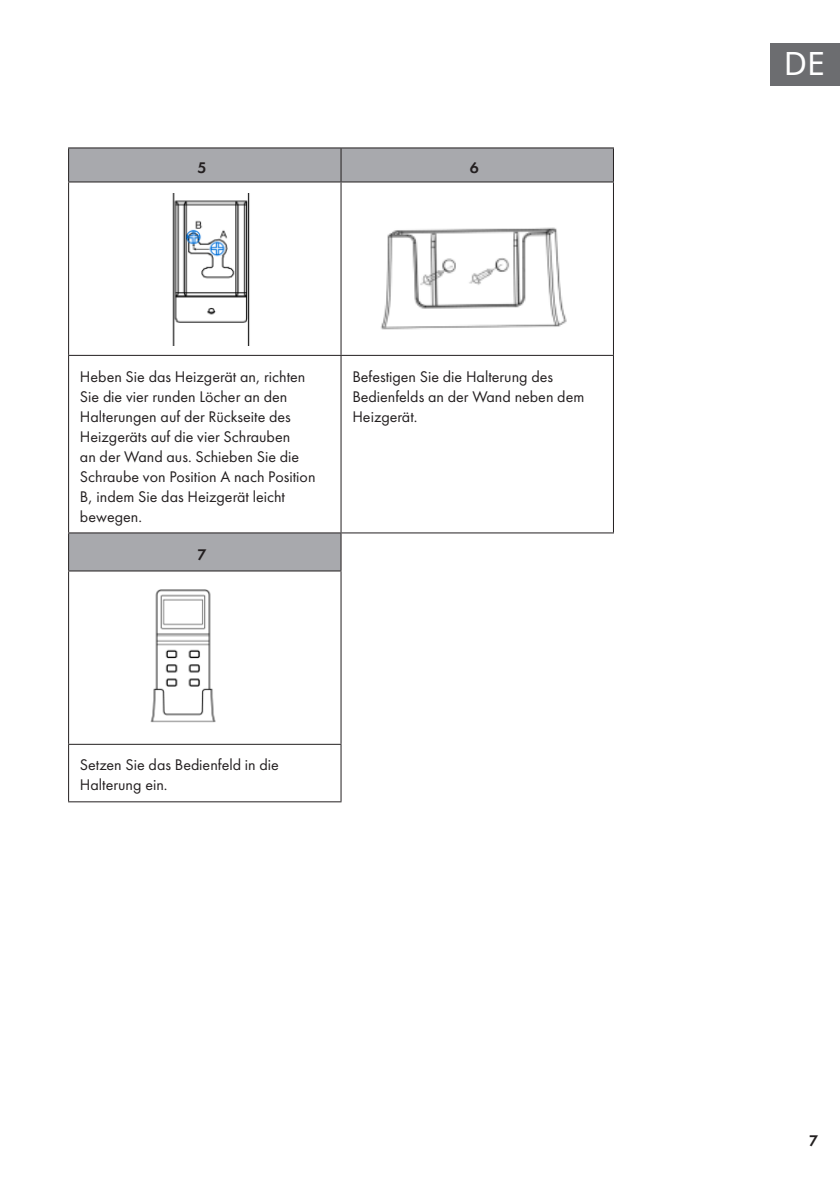
<style>
.page{position:relative;width:840px;height:1191px;background:#fff}
.page>*{position:absolute;margin:0;border:0;box-sizing:border-box;transform-origin:0 0}
.t1{font:32px "Noto Sans";color:#fff}
.t2{font:16px/20px "Futura PTW08";color:#231f20}
.t3{font:600 16px "Futura PTW08";color:#231f20}
</style>
<div class="page">
<div style="left:770px;top:43px;width:69px;height:42px;background:#6c6d70"></div>
<svg style="left:69px;top:148px;width:544px;height:423px"></svg>
<hr style="left:68px;top:147px;width:273px;height:1px;background:#231f20">
<hr style="left:68px;top:148px;width:1px;height:33px;background:#231f20">
<hr style="left:341px;top:147px;width:272px;height:1px;background:#231f20">
<hr style="left:340px;top:148px;width:1px;height:33px;background:#231f20">
<hr style="left:612px;top:148px;width:1px;height:33px;background:#231f20">
<hr style="left:68px;top:181px;width:273px;height:1px;background:#231f20">
<hr style="left:68px;top:182px;width:1px;height:173px;background:#231f20">
<hr style="left:341px;top:181px;width:272px;height:1px;background:#231f20">
<hr style="left:340px;top:182px;width:1px;height:173px;background:#231f20">
<hr style="left:612px;top:182px;width:1px;height:173px;background:#231f20">
<hr style="left:68px;top:355px;width:273px;height:1px;background:#231f20">
<hr style="left:68px;top:356px;width:1px;height:176px;background:#231f20">
<hr style="left:341px;top:355px;width:272px;height:1px;background:#231f20">
<hr style="left:340px;top:356px;width:1px;height:176px;background:#231f20">
<hr style="left:612px;top:356px;width:1px;height:176px;background:#231f20">
<hr style="left:68px;top:532px;width:273px;height:1px;background:#231f20">
<hr style="left:68px;top:533px;width:1px;height:37px;background:#231f20">
<hr style="left:341px;top:532px;width:272px;height:1px;background:#231f20">
<hr style="left:340px;top:533px;width:1px;height:37px;background:#231f20">
<hr style="left:68px;top:570px;width:273px;height:1px;background:#231f20">
<hr style="left:68px;top:571px;width:1px;height:173px;background:#231f20">
<hr style="left:340px;top:571px;width:1px;height:173px;background:#231f20">
<hr style="left:68px;top:744px;width:273px;height:1px;background:#231f20">
<hr style="left:68px;top:745px;width:1px;height:56px;background:#231f20">
<hr style="left:340px;top:745px;width:1px;height:56px;background:#231f20">
<hr style="left:68px;top:801px;width:273px;height:1px;background:#231f20">
<img style="left:155px;top:193px;width:106px;height:153px">
<img style="left:370px;top:227px;width:203px;height:113px">
<img style="left:150px;top:589px;width:66px;height:134px">
<p class="t3" style="left:197px;top:157px;width:11px">5</p>
<p class="t3" style="left:469px;top:157px;width:11px">6</p>
<p class="t2" style="left:80px;top:366px;width:237px">Heben Sie das Heizgerät an, richten<br>Sie die vier runden Löcher an den<br>Halterungen auf der Rückseite des<br>Heizgeräts auf die vier Schrauben<br>an der Wand aus. Schieben Sie die<br>Schraube von Position A nach Position<br>B, indem Sie das Heizgerät leicht bewegen.</p>
<p class="t2" style="left:352px;top:366px;width:233px">Befestigen Sie die Halterung des<br>Bedienfelds an der Wand neben dem<br>Heizgerät.</p>
<p class="t3" style="left:197px;top:544px;width:11px">7</p>
<p class="t2" style="left:80px;top:755px;width:200px">Setzen Sie das Bedienfeld in die<br>Halterung ein.</p>
<h1 class="t1" style="left:783px;top:42px;width:43px">DE</h1>
<p class="t3" style="left:808px;top:1130px;width:11px">7</p>
</div>
